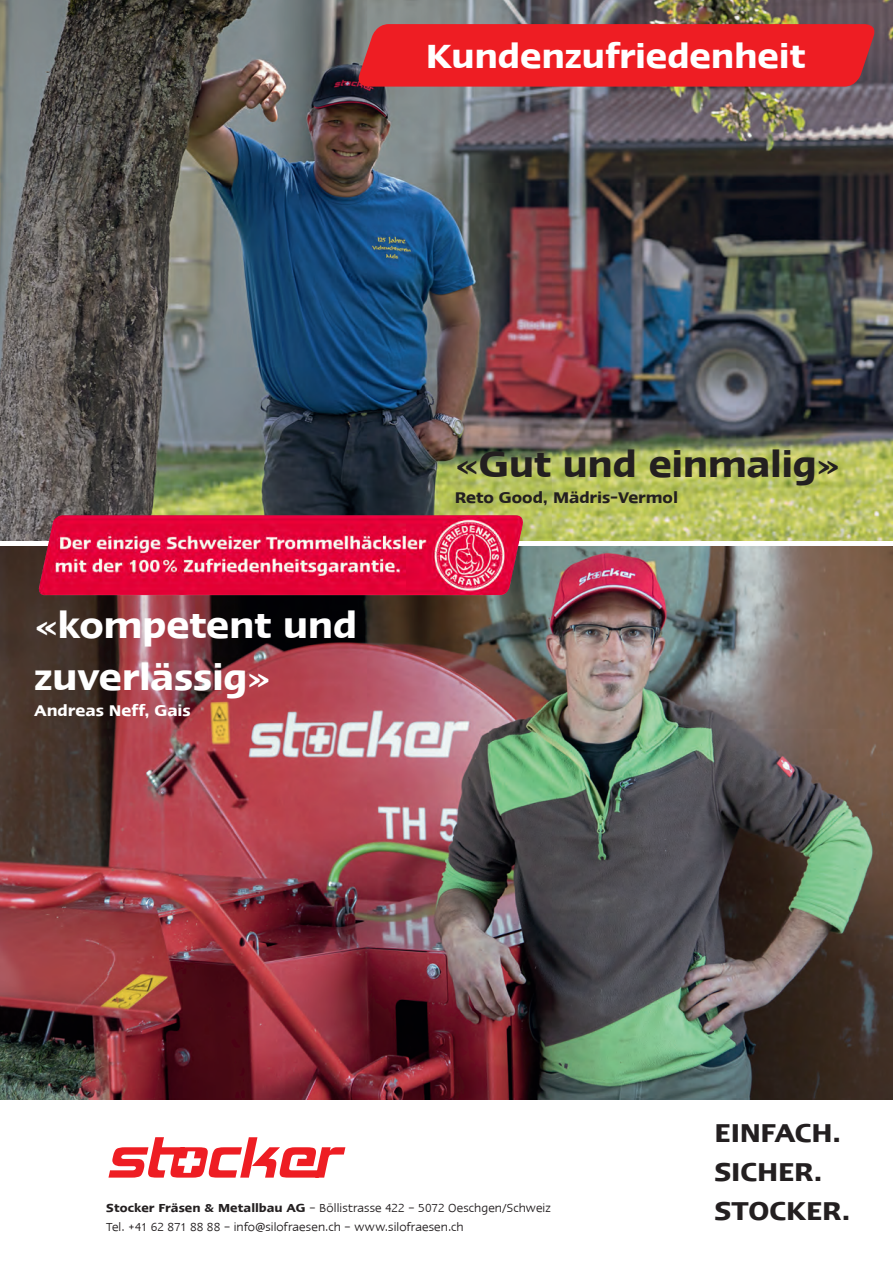
<style>
.page{position:relative;width:893px;height:1263px;background:#fff}
.page>*{position:absolute;margin:0;border:0;box-sizing:border-box;transform-origin:0 0}
.t1{font:600 42px/52.5px "LT Ergo";letter-spacing:-.01em;color:#fff}
.t2{font:600 42px "LT Ergo";letter-spacing:-.015em;color:#231f20}
.t3{font:600 39px "LT Ergo";letter-spacing:-.01em;color:#fff}
.t4{font:600 30px/39px "LT Ergo";letter-spacing:-.005em;color:#231f20}
.t5{font:600 18px "LT Ergo";letter-spacing:-.005em;color:#231f20}
.t6{font:600 18px "LT Ergo";letter-spacing:-.005em;color:#fff}
.t7{font:13.5px/19.5px "LT Ergo";letter-spacing:.005em;color:#231f20}
.s1{font-weight:600}
</style>
<div class="page">
<img style="left:0;top:0;width:893px;height:540px">
<img style="left:0;top:546px;width:893px;height:553px">
<svg style="left:355px;top:24px;width:523px;height:63px;background:#e62026"></svg>
<svg style="left:108px;top:1137px;width:237px;height:40px"></svg>
<img style="left:38px;top:515px;width:486px;height:80px">
<h2 class="t3" style="left:426px;top:36px;width:381px">Kundenzufriedenheit</h2>
<h1 class="t1" style="left:34px;top:599px;width:325px">«kompetent und zuverlässig»</h1>
<h3 class="t6" style="left:34px;top:701px;width:158px">Andreas Neff, Gais</h3>
<h1 class="t2" style="left:455px;top:442px;width:387px">«Gut und einmalig»</h1>
<h3 class="t5" style="left:455px;top:488px;width:225px">Reto Good, Mädris-Vermol</h3>
<p class="t7" style="left:106px;top:1198px;width:446px"><span class="s1">Stocker Fräsen &amp; Metallbau AG</span> – Böllistrasse 422 – 5072 Oeschgen/Schweiz<br>Tel. +41 62 871 88 88 – info@silofraesen.ch – www.silofraesen.ch</p>
<h3 class="t4" style="left:714px;top:1113px;width:137px">EINFACH.<br>SICHER.<br>STOCKER.</h3>
</div>
